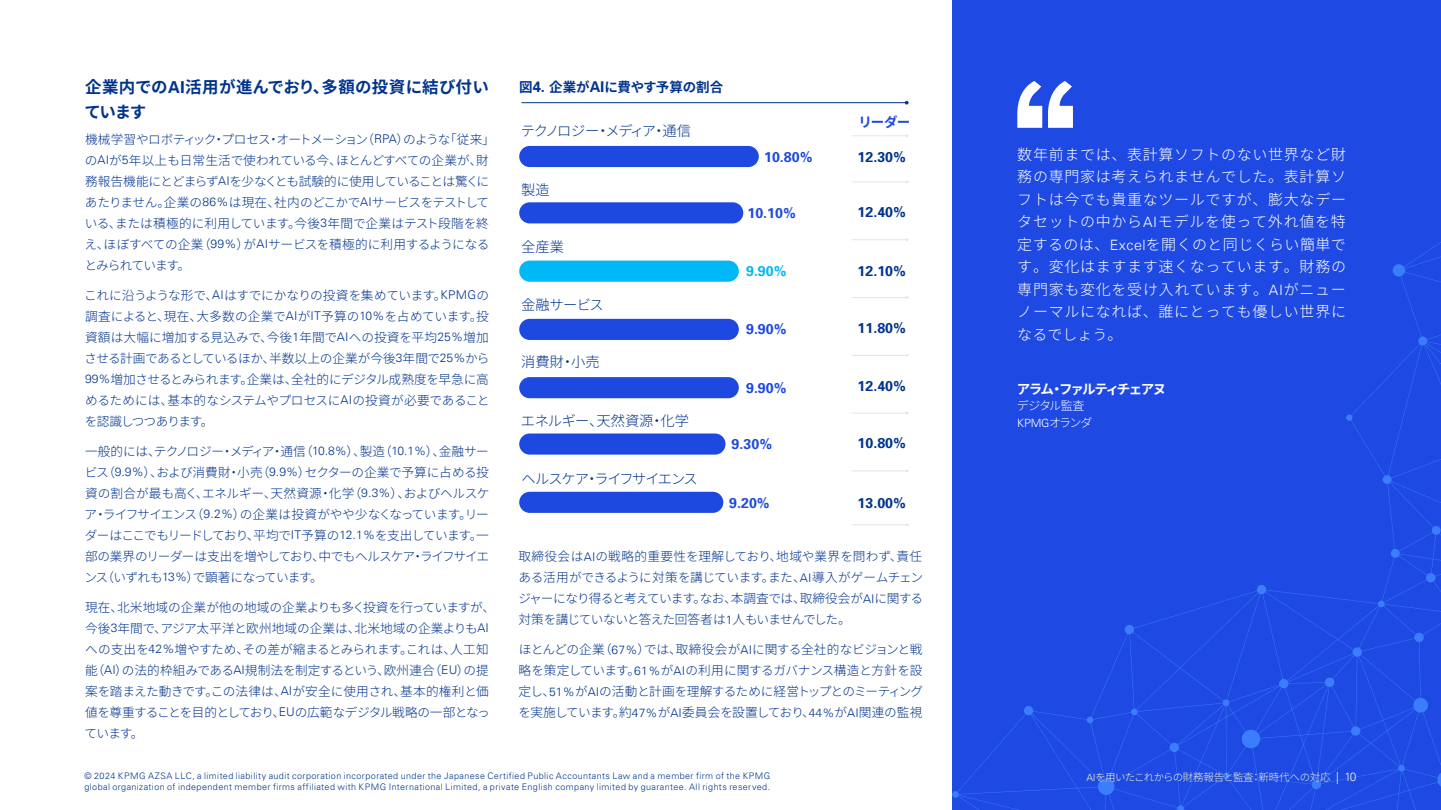
<style>
.page{position:relative;width:1441px;height:810px;background:#fff}
.page>*{position:absolute;margin:0;border:0;box-sizing:border-box;transform-origin:0 0}
.t1{font:700 16.5px/25.5px "Noto Sans CJ Kjp";letter-spacing:.015em;color:#00338d}
.t2{font:300 15px/22.5px "Noto Sans CJ Kjp";letter-spacing:.045em;color:#fff;text-align:justify}
.t3{font:700 14.25px "Univers";color:#01338d}
.t4{font:700 14.25px "Univers";color:#1d49e1}
.t5{font:300 14.25px "Noto Sans CJ Kjp";letter-spacing:-.045em;color:#01338d}
.t6{font:300 14.25px "Noto Sans CJ Kjp";letter-spacing:-.1em;color:#01338d}
.t7{font:300 14.25px "Noto Sans CJ Kjp";letter-spacing:-.085em;color:#01338d}
.t8{font:300 14.25px "Noto Sans CJ Kjp";letter-spacing:-.015em;color:#01338d}
.t9{font:700 14.25px "Univers";color:#00b8f5}
.t10{font:700 13.5px "Noto Sans CJ Kjp";letter-spacing:-.005em;color:#00338d}
.t11{font:700 13.5px "Noto Sans CJ Kjp";letter-spacing:-.12em;color:#fff}
.t12{font:700 13.5px "Noto Sans CJ Kjp";color:#1d49e1}
.t13{font:300 12.6px/21px "Noto Sans CJ Kjp";letter-spacing:-.035em;color:#00338d;text-align:justify}
.t14{font:300 12.6px/21px "Noto Sans CJ Kjp";letter-spacing:-.01em;color:#00338d}
.t15{font:300 12px "Noto Sans CJ Kjp";letter-spacing:-.05em;color:#fff}
.t16{font:300 11.4px "Universfor KPMG";color:#fff}
.t17{font:300 10.5px "Noto Sans CJ Kjp";letter-spacing:-.04em;color:#fff}
.t18{font:300 9px "Univers LT Std";letter-spacing:.045em;color:#00338d}
.s1{font-family:"Universfor KPMG"}
.s2{font-family:"Universfor KPMG";font-size:12px}
.s3{font-family:"Universfor KPMG";font-size:14.85px}
.s4{font-family:"Universfor KPMG";font-size:14.25px}
.s5{font-family:"Noto Sans CJ Kjp";font-size:12px}
.s6{font-family:"Universfor KPMG";font-size:10.05px;color:#00338d}
.s7{font-family:"Univers LT Std";font-size:12px;color:#00338d}
</style>
<div class="page">
<div style="left:519px;top:146px;width:239px;height:21px;background:#1d49e1;border-radius:11px"></div>
<div style="left:519px;top:202px;width:224px;height:21px;background:#1d49e1;border-radius:11px"></div>
<div style="left:519px;top:261px;width:219px;height:21px;background:#00b8f5;border-radius:11px"></div>
<div style="left:519px;top:319px;width:219px;height:21px;background:#1d49e1;border-radius:11px"></div>
<div style="left:519px;top:377px;width:219px;height:21px;background:#1d49e1;border-radius:11px"></div>
<div style="left:519px;top:434px;width:206px;height:21px;background:#1d49e1;border-radius:11px"></div>
<div style="left:519px;top:492px;width:204px;height:21px;background:#1d49e1;border-radius:11px"></div>
<hr style="left:851px;top:136px;width:56px;height:1px;background:#e5e5e5">
<hr style="left:851px;top:182px;width:56px;height:1px;background:#e5e5e5">
<hr style="left:851px;top:239px;width:56px;height:1px;background:#e5e5e5">
<hr style="left:851px;top:297px;width:56px;height:1px;background:#e5e5e5">
<hr style="left:851px;top:355px;width:56px;height:1px;background:#e5e5e5">
<hr style="left:851px;top:413px;width:56px;height:1px;background:#e5e5e5">
<hr style="left:851px;top:471px;width:56px;height:1px;background:#e5e5e5">
<hr style="left:851px;top:525px;width:56px;height:1px;background:#e5e5e5">
<hr style="left:521px;top:102px;width:385px;height:1px;background:#01338d">
<svg style="left:904px;top:101px;width:4px;height:4px"></svg>
<div style="left:952px;top:0;width:488px;height:810px;background:#1e49e2"></div>
<svg style="left:958px;top:591px;width:482px;height:219px"></svg>
<svg style="left:1241px;top:730px;width:19px;height:18px"></svg>
<svg style="left:1437px;top:771px;width:3px;height:17px"></svg>
<svg style="left:1023px;top:706px;width:10px;height:9px"></svg>
<svg style="left:1311px;top:780px;width:10px;height:9px"></svg>
<svg style="left:1222px;top:772px;width:7px;height:7px"></svg>
<svg style="left:1397px;top:765px;width:7px;height:7px"></svg>
<svg style="left:1222px;top:699px;width:7px;height:7px"></svg>
<svg style="left:1130px;top:709px;width:7px;height:6px"></svg>
<svg style="left:952px;top:791px;width:6px;height:7px"></svg>
<svg style="left:1177px;top:805px;width:6px;height:5px"></svg>
<svg style="left:1086px;top:717px;width:7px;height:6px"></svg>
<svg style="left:1350px;top:726px;width:10px;height:10px"></svg>
<svg style="left:1169px;top:743px;width:9px;height:9px"></svg>
<svg style="left:1124px;top:625px;width:9px;height:9px"></svg>
<svg style="left:1097px;top:778px;width:17px;height:17px"></svg>
<svg style="left:1412px;top:698px;width:16px;height:15px"></svg>
<svg style="left:1256px;top:243px;width:184px;height:445px"></svg>
<svg style="left:1017px;top:81px;width:55px;height:47px"></svg>
<h1 class="t1" style="left:84px;top:74px;width:406px">企業内での<span class="s1">AI</span>活用が進んでおり、多額の投資に結び付いています</h1>
<p class="t13" style="left:85px;top:129px;width:412px;text-align:left">機械学習やロボティック・プロセス・オートメーション（<span class="s2">RPA</span>）のような「従来」の<span class="s2">AI</span>が<span class="s2">5</span>年以上も日常生活で使われている今、ほとんどすべての企業が、財務報告機能にとどまらず<span class="s2">AI</span>を少なくとも試験的に使用していることは驚くにあたりません。企業の<span class="s2">86%</span>は現在、社内のどこかで<span class="s2">AI</span>サービスをテストしている、または積極的に利用しています。今後<span class="s2">3</span>年間で企業はテスト段階を終え、ほぼすべての企業（<span class="s2">99%</span>）が<span class="s2">AI</span>サービスを積極的に利用するようになるとみられています。</p>
<p class="t13" style="left:84px;top:285px;width:407px">これに沿うような形で、<span class="s2">AI</span>はすでにかなりの投資を集めています。<span class="s2">KPMG</span>の調査によると、現在、大多数の企業で<span class="s2">AI</span>が<span class="s2">IT</span>予算の<span class="s2">10%</span>を占めています。投資額は大幅に増加する見込みで、今後<span class="s2">1</span>年間で<span class="s2">AI</span>への投資を平均<span class="s2">25%</span>増加させる計画であるとしているほか、半数以上の企業が今後<span class="s2">3</span>年間で<span class="s2">25%</span>から<span class="s2">99%</span>増加させるとみられます。企業は、全社的にデジタル成熟度を早急に高めるためには、基本的なシステムやプロセスに<span class="s2">AI</span>の投資が必要であることを認識しつつあります。</p>
<p class="t13" style="left:84px;top:441px;width:406px">一般的には、テクノロジー・メディア・通信（<span class="s2">10.8%</span>）、製造（<span class="s2">10.1%</span>）、金融サービス（<span class="s2">9.9%</span>）、および消費財・小売（<span class="s2">9.9%</span>）セクターの企業で予算に占める投資の割合が最も高く、エネルギー、天然資源・化学（<span class="s2">9.3%</span>）、およびヘルスケア・ライフサイエンス（<span class="s2">9.2%</span>）の企業は投資がやや少なくなっています。リーダーはここでもリードしており、平均で<span class="s2">IT</span>予算の<span class="s2">12.1%</span>を支出しています。一部の業界のリーダーは支出を増やしており、中でもヘルスケア・ライフサイエンス（いずれも<span class="s2">13%</span>）で顕著になっています。</p>
<p class="t14" style="left:85px;top:597px;width:412px">現在、北米地域の企業が他の地域の企業よりも多く投資を行っていますが、今後<span class="s2">3</span>年間で、アジア太平洋と欧州地域の企業は、北米地域の企業よりも<span class="s2">AI</span>への支出を<span class="s2">42%</span>増やすため、その差が縮まるとみられます。これは、人工知能（<span class="s2">AI</span>）の法的枠組みである<span class="s2">AI</span>規制法を制定するという、欧州連合（<span class="s2">EU</span>）の提案を踏まえた動きです。この法律は、<span class="s2">AI</span>が安全に使用され、基本的権利と価値を尊重することを目的としており、<span class="s2">EU</span>の広範なデジタル戦略の一部となっています。</p>
<p class="t10" style="left:519px;top:79px;width:205px">図<span class="s3">4.</span> 企業が<span class="s3">AI</span>に費やす予算の割合</p>
<p class="t6" style="left:520px;top:123px;width:172px">テクノロジー・メディア・通信</p>
<p class="t5" style="left:521px;top:182px;width:30px">製造</p>
<p class="t5" style="left:521px;top:239px;width:44px">全産業</p>
<p class="t5" style="left:521px;top:296px;width:84px">金融サービス</p>
<p class="t5" style="left:521px;top:354px;width:80px">消費財・小売</p>
<p class="t8" style="left:521px;top:413px;width:170px">エネルギー、天然資源・化学</p>
<p class="t12" style="left:858px;top:114px;width:53px">リーダー</p>
<p class="t4" style="left:764px;top:147px;width:50px">10.80%</p>
<p class="t3" style="left:857px;top:147px;width:50px">12.30%</p>
<p class="t4" style="left:747px;top:204px;width:50px">10.10%</p>
<p class="t3" style="left:857px;top:202px;width:50px">12.40%</p>
<p class="t9" style="left:746px;top:262px;width:42px">9.90%</p>
<p class="t3" style="left:857px;top:262px;width:50px">12.10%</p>
<p class="t4" style="left:746px;top:320px;width:42px">9.90%</p>
<p class="t3" style="left:857px;top:319px;width:50px">11.80%</p>
<p class="t4" style="left:746px;top:379px;width:42px">9.90%</p>
<p class="t3" style="left:857px;top:377px;width:50px">12.40%</p>
<p class="t4" style="left:731px;top:435px;width:42px">9.30%</p>
<p class="t3" style="left:857px;top:434px;width:50px">10.80%</p>
<p class="t7" style="left:521px;top:470px;width:178px">ヘルスケア・ライフサイエンス</p>
<p class="t4" style="left:729px;top:493px;width:42px">9.20%</p>
<p class="t3" style="left:857px;top:493px;width:50px">13.00%</p>
<p class="t13" style="left:518px;top:546px;width:406px">取締役会は<span class="s2">AI</span>の戦略的重要性を理解しており、地域や業界を問わず、責任ある活用ができるように対策を講じています。また、<span class="s2">AI</span>導入がゲームチェンジャーになり得ると考えています。なお、本調査では、取締役会が<span class="s2">AI</span>に関する対策を講じていないと答えた回答者は<span class="s2">1</span>人もいませんでした。</p>
<p class="t13" style="left:518px;top:639px;width:406px">ほとんどの企業（<span class="s2">67%</span>）では、取締役会が<span class="s2">AI</span>に関する全社的なビジョンと戦略を策定しています。<span class="s2">61%</span>が<span class="s2">AI</span>の利用に関するガバナンス構造と方針を設定し、<span class="s2">51%</span>が<span class="s2">AI</span>の活動と計画を理解するために経営トップとのミーティングを実施しています。約<span class="s2">47%</span>が<span class="s2">AI</span>委員会を設置しており、<span class="s2">44%</span>が<span class="s2">AI</span>関連の監視</p>
<p class="t2" style="left:1017px;top:143px;width:330px">数年前までは、表計算ソフトのない世界など財務の専門家は考えられませんでした。表計算ソフトは今でも貴重なツールですが、膨大なデータセットの中から<span class="s4">AI</span>モデルを使って外れ値を特定するのは、<span class="s4">Excel</span>を開くのと同じくらい簡単です。変化はますます速くなっています。財務の専門家も変化を受け入れています。<span class="s4">AI</span>がニューノーマルになれば、誰にとっても優しい世界になるでしょう。</p>
<p class="t11" style="left:1016px;top:381px;width:151px">アラム・ファルティチェアヌ</p>
<p class="t15" style="left:1016px;top:399px;width:69px">デジタル監査</p>
<p class="t16" style="left:1017px;top:416px;width:77px">KPMG<span class="s5">オランダ</span></p>
<p class="t18" style="left:84px;top:771px;width:687px">© 2024 KPMG AZSA LLC, a limited liability audit corporation incorporated under the Japanese Certified Public Accountants Law and a member firm of the KPMG</p>
<p class="t17" style="left:1086px;top:772px;width:271px"><span class="s6">AI</span>を用いたこれからの財務報告と監査：新時代への対応 <span class="s7">| 10</span></p>
<p class="t18" style="left:84px;top:781px;width:687px">global organization of independent member firms affiliated with KPMG International Limited, a private English company limited by guarantee. All rights reserved.</p>
</div>
